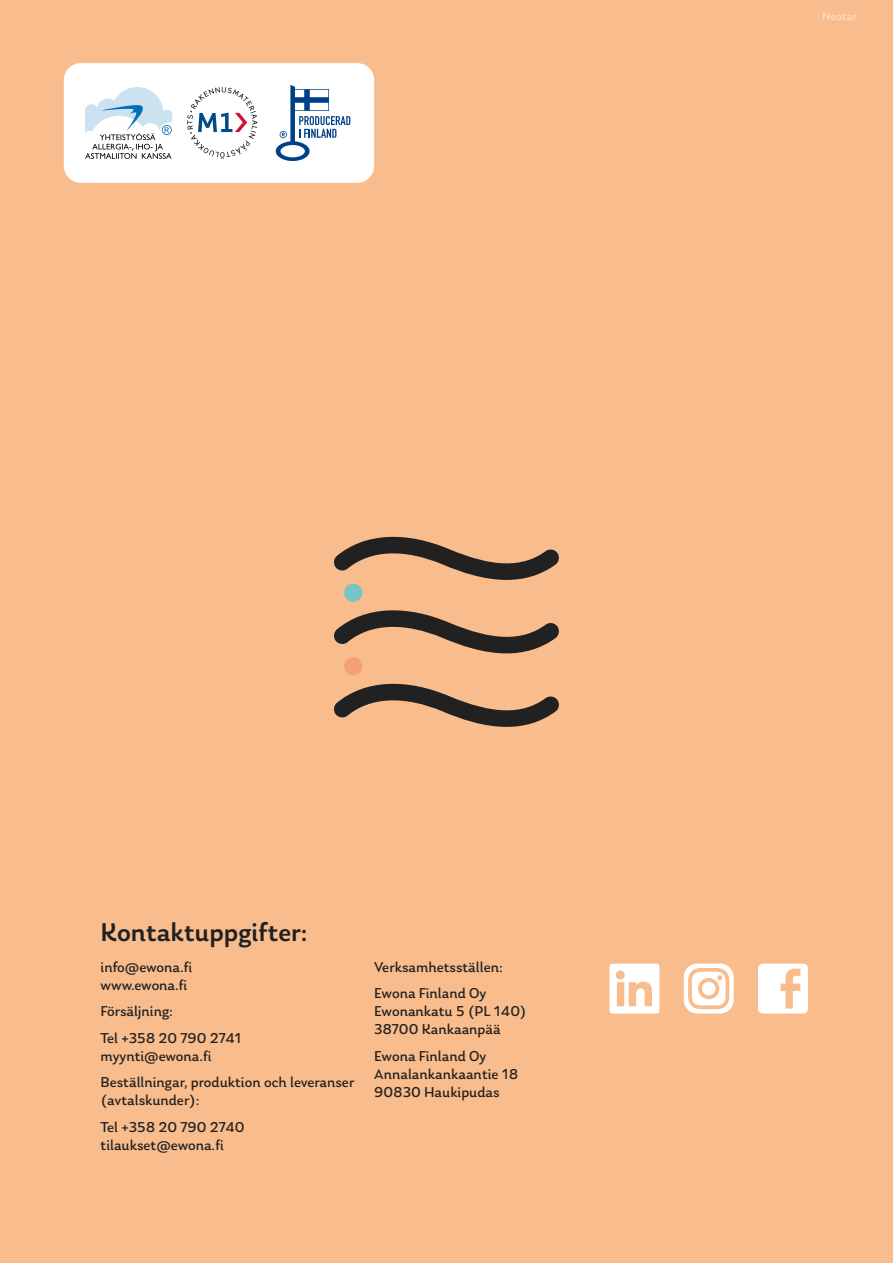
<style>
.page{position:relative;width:893px;height:1263px;background:#f9bc8c}
.page>*{position:absolute;margin:0;border:0;box-sizing:border-box;transform-origin:0 0}
.t1{font:500 27px "Laca";color:#212121}
.t2{font:15px/18px "Laca";color:#212121}
.t3{font:12px "Laca";color:#fde0c7}
</style>
<div class="page">
<svg style="left:334px;top:536px;width:225px;height:44px"></svg>
<svg style="left:334px;top:610px;width:225px;height:43px"></svg>
<svg style="left:334px;top:683px;width:225px;height:44px"></svg>
<div style="left:344px;top:584px;width:18px;height:18px;background:#75c6c3;border-radius:50%"></div>
<div style="left:344px;top:657px;width:18px;height:18px;background:#f5a177;border-radius:50%"></div>
<svg style="left:609px;top:963px;width:50px;height:50px"></svg>
<svg style="left:684px;top:963px;width:50px;height:50px"></svg>
<svg style="left:758px;top:963px;width:50px;height:50px"></svg>
<div style="left:64px;top:63px;width:310px;height:120px;background:#fff;border-radius:17px"></div>
<svg style="left:85px;top:87px;width:87px;height:72px"></svg>
<svg style="left:276px;top:85px;width:74px;height:76px"></svg>
<svg style="left:187px;top:87px;width:70px;height:72px"></svg>
<p class="t3" style="left:822px;top:9px;width:37px">Neotar</p>
<h1 class="t1" style="left:101px;top:916px;width:209px">Kontaktuppgifter:</h1>
<p class="t2" style="left:101px;top:958px;width:93px">info@ewona.fi www.ewona.fi</p>
<p class="t2" style="left:101px;top:998px;width:143px;line-height:26.5px">Försäljning:<br>Tel +358 20 790 2741</p>
<p class="t2" style="left:101px;top:1042px;width:255px;line-height:26.5px">myynti@ewona.fi<br>Beställningar, produktion och leveranser</p>
<p class="t2" style="left:101px;top:1087px;width:145px;line-height:26.5px">(avtalskunder):<br>Tel +358 20 790 2740</p>
<p class="t2" style="left:101px;top:1136px;width:125px">tilaukset@ewona.fi</p>
<p class="t2" style="left:374px;top:953px;width:130px;line-height:26.5px">Verksamhetsställen:<br>Ewona Finland Oy</p>
<p class="t2" style="left:374px;top:1002px;width:154px">Ewonankatu 5 (PL 140)<br>38700 Kankaanpää</p>
<p class="t2" style="left:374px;top:1047px;width:146px">Ewona Finland Oy<br>Annalankankaantie 18<br>90830 Haukipudas</p>
</div>
